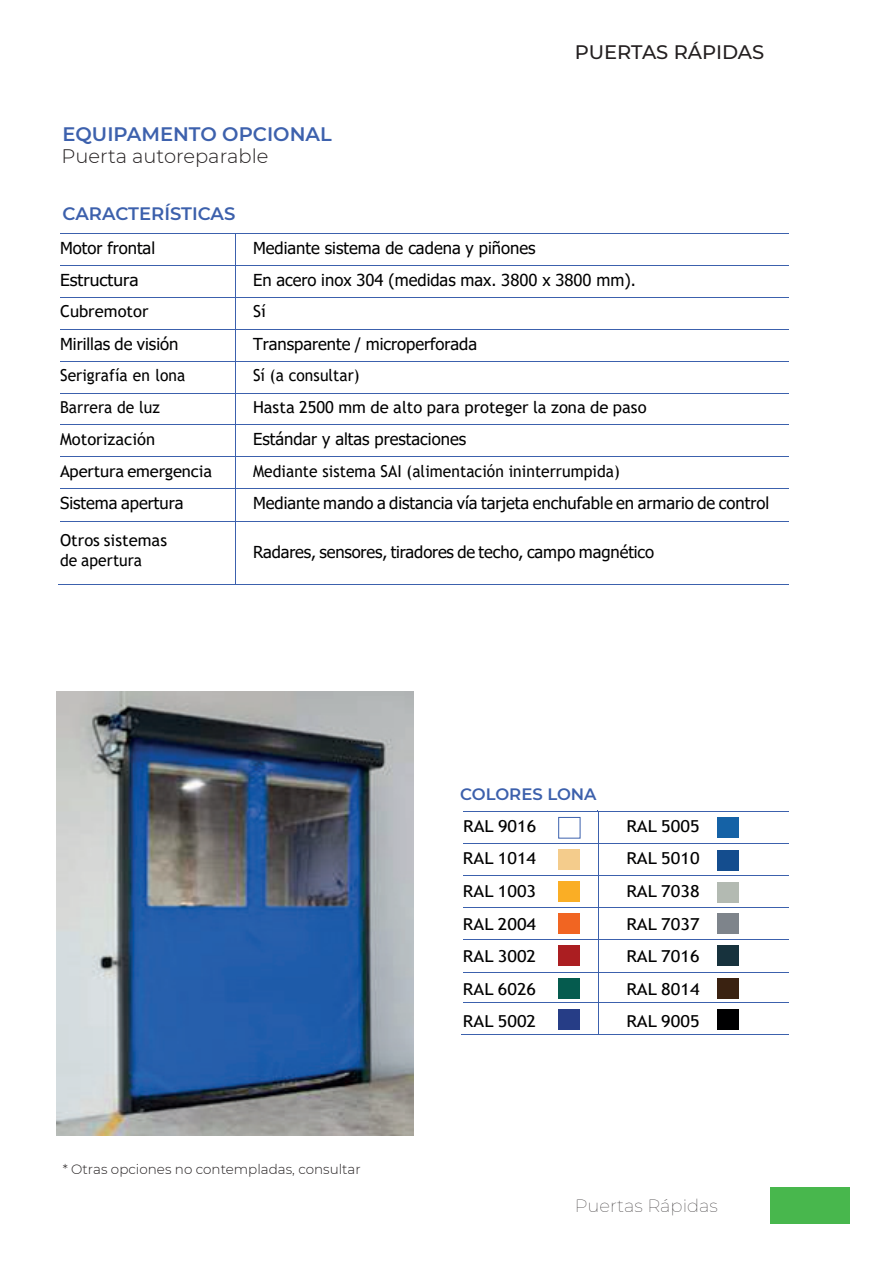
<style>
.page{position:relative;width:893px;height:1263px;background:#fff}
.page>*{position:absolute;margin:0;border:0;box-sizing:border-box;transform-origin:0 0}
.t1{font:600 19.5px "Montserrat";color:#3d61ad}
.t2{font:300 19.5px "Montserrat";color:#231f20}
.t3{font:500 19.5px "Montserrat";color:#231f20}
.t4{font:600 18px "Montserrat";color:#3c60ac}
.t5{font:100 18px "Montserrat";color:#231f20}
.t6{font:16.5px "Tahoma";color:#000001}
.t7{font:16.5px/19.8px "Trebuchet MS";color:#000001}
.t8{font:16.5px "Trebuchet MS";color:#000001;scale:1.11 1}
.t9{font:16.5px "Trebuchet MS";color:#000001;scale:.95 1}
.t10{font:600 16.5px "Montserrat";color:#3c60ac}
.t11{font:16.5px "Tahoma";color:#000001;scale:1.06 1}
.t12{font:300 13.5px "Montserrat";color:#231f20}
</style>
<div class="page">
<div style="left:771px;top:1187px;width:79px;height:36px;background:#48b74d"></div>
<hr style="left:463px;top:811px;width:135px;height:1px;background:#3c61ad">
<hr style="left:599px;top:811px;width:190px;height:1px;background:#3c61ad">
<hr style="left:598px;top:812px;width:1px;height:31px;background:#3c61ad">
<hr style="left:463px;top:843px;width:135px;height:1px;background:#3c61ad">
<hr style="left:599px;top:843px;width:190px;height:1px;background:#3c61ad">
<hr style="left:598px;top:844px;width:1px;height:31px;background:#3c61ad">
<hr style="left:463px;top:875px;width:135px;height:1px;background:#3c61ad">
<hr style="left:599px;top:875px;width:190px;height:1px;background:#3c61ad">
<hr style="left:598px;top:876px;width:1px;height:31px;background:#3c61ad">
<hr style="left:463px;top:907px;width:135px;height:1px;background:#3c61ad">
<hr style="left:599px;top:907px;width:190px;height:1px;background:#3c61ad">
<hr style="left:598px;top:908px;width:1px;height:31px;background:#3c61ad">
<hr style="left:463px;top:939px;width:135px;height:1px;background:#3c61ad">
<hr style="left:599px;top:939px;width:190px;height:1px;background:#3c61ad">
<hr style="left:598px;top:939px;width:1px;height:33px;background:#3c61ad">
<hr style="left:463px;top:972px;width:135px;height:1px;background:#3c61ad">
<hr style="left:599px;top:972px;width:190px;height:1px;background:#3c61ad">
<hr style="left:598px;top:972px;width:1px;height:30px;background:#3c61ad">
<hr style="left:463px;top:1002px;width:135px;height:1px;background:#3c61ad">
<hr style="left:599px;top:1002px;width:190px;height:1px;background:#3c61ad">
<hr style="left:462px;top:1034px;width:136px;height:1px;background:#3c61ad">
<hr style="left:598px;top:1003px;width:1px;height:31px;background:#3c61ad">
<hr style="left:599px;top:1034px;width:190px;height:1px;background:#3c61ad">
<div style="left:558px;top:817px;width:22px;height:21px;border:1px solid #3c61ad"></div>
<div style="left:559px;top:881px;width:21px;height:21px;background:#faae25"></div>
<div style="left:559px;top:913px;width:21px;height:21px;background:#f16522"></div>
<div style="left:559px;top:945px;width:21px;height:21px;background:#ab1e21"></div>
<div style="left:559px;top:978px;width:21px;height:20px;background:#055b4e"></div>
<div style="left:717px;top:817px;width:21px;height:21px;background:#1562a6"></div>
<div style="left:717px;top:850px;width:21px;height:20px;background:#144d8e"></div>
<div style="left:717px;top:882px;width:21px;height:20px;background:#b3bab2"></div>
<div style="left:717px;top:913px;width:21px;height:21px;background:#7e848b"></div>
<div style="left:717px;top:945px;width:21px;height:21px;background:#17323d"></div>
<div style="left:717px;top:978px;width:21px;height:21px;background:#3a2211"></div>
<div style="left:717px;top:1009px;width:21px;height:21px;background:#000001"></div>
<div style="left:559px;top:1009px;width:21px;height:21px;background:#263d86"></div>
<div style="left:559px;top:849px;width:21px;height:21px;background:#f4cc8c"></div>
<hr style="left:60px;top:233px;width:175px;height:1px;background:#3c61ad">
<hr style="left:236px;top:233px;width:553px;height:1px;background:#3c61ad">
<hr style="left:235px;top:234px;width:1px;height:31px;background:#3c61ad">
<hr style="left:60px;top:265px;width:175px;height:1px;background:#3c61ad">
<hr style="left:236px;top:265px;width:553px;height:1px;background:#3c61ad">
<hr style="left:235px;top:266px;width:1px;height:31px;background:#3c61ad">
<hr style="left:60px;top:297px;width:175px;height:1px;background:#3c61ad">
<hr style="left:236px;top:297px;width:553px;height:1px;background:#3c61ad">
<hr style="left:235px;top:297px;width:1px;height:32px;background:#3c61ad">
<hr style="left:60px;top:329px;width:175px;height:1px;background:#3c61ad">
<hr style="left:236px;top:329px;width:553px;height:1px;background:#3c61ad">
<hr style="left:235px;top:330px;width:1px;height:31px;background:#3c61ad">
<hr style="left:60px;top:361px;width:175px;height:1px;background:#3c61ad">
<hr style="left:236px;top:361px;width:553px;height:1px;background:#3c61ad">
<hr style="left:235px;top:361px;width:1px;height:32px;background:#3c61ad">
<hr style="left:60px;top:393px;width:175px;height:1px;background:#3c61ad">
<hr style="left:236px;top:393px;width:553px;height:1px;background:#3c61ad">
<hr style="left:235px;top:394px;width:1px;height:30px;background:#3c61ad">
<hr style="left:60px;top:424px;width:175px;height:1px;background:#3c61ad">
<hr style="left:236px;top:424px;width:553px;height:1px;background:#3c61ad">
<hr style="left:235px;top:425px;width:1px;height:31px;background:#3c61ad">
<hr style="left:60px;top:456px;width:175px;height:1px;background:#3c61ad">
<hr style="left:236px;top:456px;width:553px;height:1px;background:#3c61ad">
<hr style="left:235px;top:457px;width:1px;height:31px;background:#3c61ad">
<hr style="left:60px;top:488px;width:175px;height:1px;background:#3c61ad">
<hr style="left:236px;top:488px;width:553px;height:1px;background:#3c61ad">
<hr style="left:235px;top:489px;width:1px;height:32px;background:#3c61ad">
<hr style="left:60px;top:521px;width:175px;height:1px;background:#3c61ad">
<hr style="left:236px;top:521px;width:553px;height:1px;background:#3c61ad">
<hr style="left:59px;top:584px;width:176px;height:1px;background:#3c61ad">
<hr style="left:235px;top:522px;width:1px;height:62px;background:#3c61ad">
<hr style="left:236px;top:584px;width:553px;height:1px;background:#3c61ad">
<img style="left:57px;top:691px;width:357px;height:444px">
<p class="t1" style="left:63px;top:120px;width:271px">EQUIPAMENTO OPCIONAL</p>
<p class="t2" style="left:61px;top:143px;width:208px">Puerta autoreparable</p>
<p class="t4" style="left:63px;top:201px;width:174px">CARACTERÍSTICAS</p>
<p class="t3" style="left:575px;top:38px;width:191px">PUERTAS RÁPIDAS</p>
<p class="t6" style="left:60px;top:237px;width:97px">Motor frontal</p>
<p class="t6" style="left:253px;top:237px;width:284px">Mediante sistema de cadena y piñones</p>
<p class="t11" style="left:60px;top:269px;width:76px">Estructura</p>
<p class="t6" style="left:253px;top:269px;width:384px">En acero inox 304 (medidas max. 3800 x 3800 mm).</p>
<p class="t7" style="left:60px;top:301px;width:90px">Cubremotor</p>
<p class="t7" style="left:253px;top:301px;width:14px">Sí</p>
<p class="t6" style="left:60px;top:332px;width:120px">Mirillas de visión</p>
<p class="t6" style="left:253px;top:332px;width:225px">Transparente / microperforada</p>
<p class="t9" style="left:60px;top:364px;width:133px">Serigrafía en lona</p>
<p class="t9" style="left:253px;top:364px;width:114px">Sí (a consultar)</p>
<p class="t9" style="left:60px;top:396px;width:106px">Barrera de luz</p>
<p class="t7" style="left:253px;top:397px;width:395px">Hasta 2500 mm de alto para proteger la zona de paso</p>
<p class="t7" style="left:60px;top:429px;width:97px">Motorización</p>
<p class="t6" style="left:253px;top:428px;width:215px">Estándar y altas prestaciones</p>
<p class="t7" style="left:60px;top:461px;width:153px">Apertura emergencia</p>
<p class="t9" style="left:253px;top:460px;width:388px">Mediante sistema SAI (alimentación ininterrumpida)</p>
<p class="t6" style="left:60px;top:492px;width:125px">Sistema apertura</p>
<p class="t6" style="left:253px;top:492px;width:518px">Mediante mando a distancia vía tarjeta enchufable en armario de control</p>
<p class="t7" style="left:60px;top:530px;width:108px">Otros sistemas de apertura</p>
<p class="t6" style="left:253px;top:541px;width:403px">Radares, sensores, tiradores de techo, campo magnético</p>
<p class="t12" style="left:63px;top:1160px;width:299px">* Otras opciones no contempladas, consultar</p>
<p class="t10" style="left:460px;top:782px;width:138px">COLORES LONA</p>
<p class="t8" style="left:463px;top:816px;width:67px">RAL 9016</p>
<p class="t8" style="left:626px;top:816px;width:67px">RAL 5005</p>
<p class="t8" style="left:463px;top:848px;width:67px">RAL 1014</p>
<p class="t8" style="left:626px;top:848px;width:67px">RAL 5010</p>
<p class="t8" style="left:463px;top:881px;width:67px">RAL 1003</p>
<p class="t8" style="left:626px;top:881px;width:67px">RAL 7038</p>
<p class="t8" style="left:463px;top:913px;width:67px">RAL 2004</p>
<p class="t8" style="left:626px;top:913px;width:67px">RAL 7037</p>
<p class="t8" style="left:463px;top:946px;width:67px">RAL 3002</p>
<p class="t8" style="left:626px;top:946px;width:67px">RAL 7016</p>
<p class="t8" style="left:463px;top:978px;width:67px">RAL 6026</p>
<p class="t8" style="left:626px;top:978px;width:67px">RAL 8014</p>
<p class="t8" style="left:463px;top:1011px;width:67px">RAL 5002</p>
<p class="t8" style="left:626px;top:1011px;width:67px">RAL 9005</p>
<p class="t5" style="left:575px;top:1193px;width:145px">Puertas Rápidas</p>
</div>
